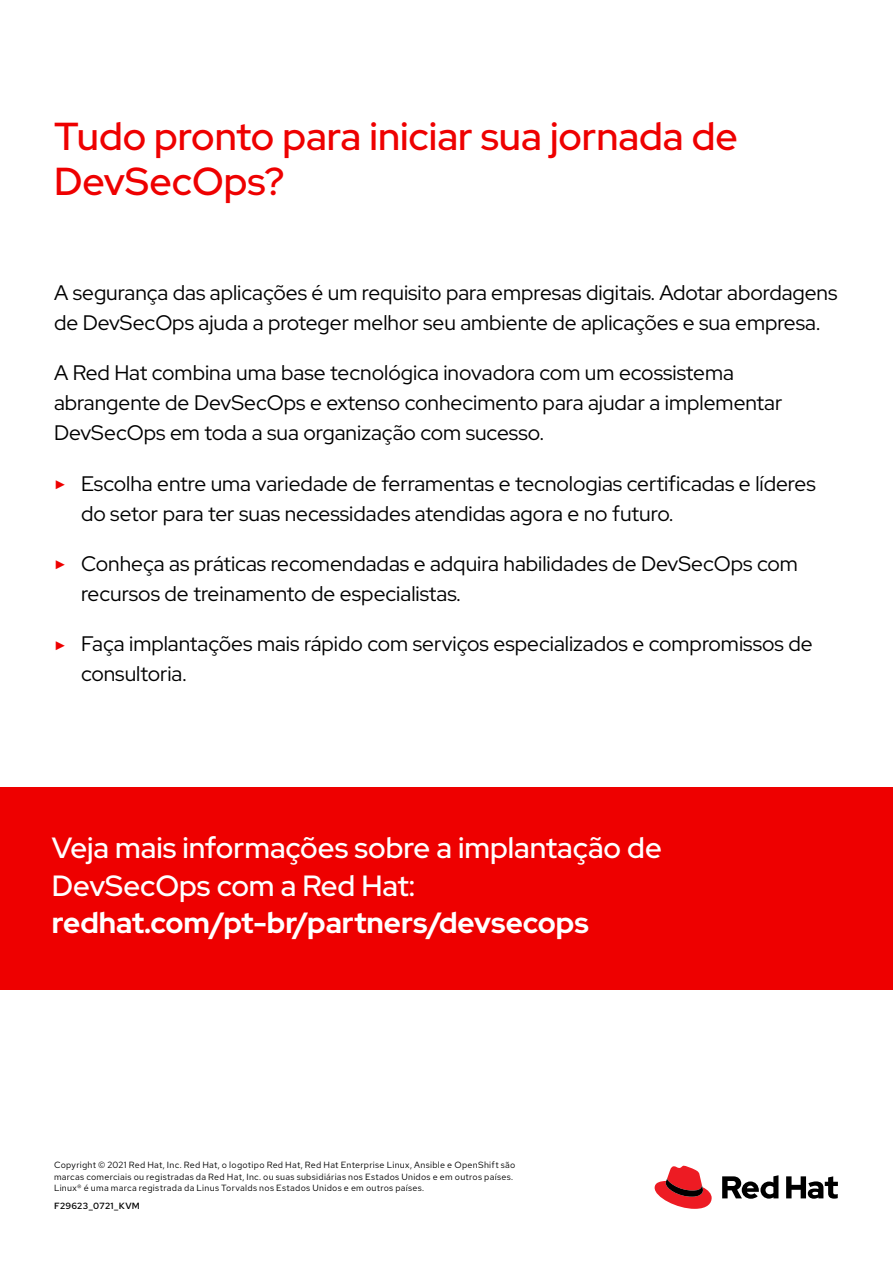
<style>
.page{position:relative;width:893px;height:1263px;background:#fff}
.page>*{position:absolute;margin:0;border:0;box-sizing:border-box;transform-origin:0 0}
.t1{font:500 39px/45px "Red Hat Display";color:#e00}
.t2{font:500 29.25px/37.5px "Red Hat Display";color:#fff}
.t3{font:700 29.25px "Red Hat Display";color:#fff}
.t4{font:21px/30px "Red Hat Display";color:#000}
.t5{font:9px/11.2px "Red Hat Text";letter-spacing:.03em;color:#000}
.t6{font:500 9px "Red Hat Text";letter-spacing:.035em;color:#000}
.s1{font-family:"Arial";font-size:12.6px;color:#e00}
</style>
<div class="page">
<svg style="left:655px;top:1166px;width:57px;height:43px"></svg>
<svg style="left:722px;top:1175px;width:116px;height:24px"></svg>
<div style="left:0;top:787px;width:893px;height:203px;background:#e00"></div>
<h1 class="t1" style="left:54px;top:113px;width:685px">Tudo pronto para iniciar sua jornada de<br>DevSecOps?</h1>
<p class="t4" style="left:54px;top:277px;width:785px">A segurança das aplicações é um requisito para empresas digitais. Adotar abordagens de DevSecOps ajuda a proteger melhor seu ambiente de aplicações e sua empresa.</p>
<p class="t4" style="left:54px;top:358px;width:730px">A Red Hat combina uma base tecnológica inovadora com um ecossistema abrangente de DevSecOps e extenso conhecimento para ajudar a implementar<br>DevSecOps em toda a sua organização com sucesso.</p>
<p class="t4" style="left:81px;top:468px;width:736px;text-indent:-27px"><span class="s1">►</span> Escolha entre uma variedade de ferramentas e tecnologias certificadas e líderes do setor para ter suas necessidades atendidas agora e no futuro.</p>
<p class="t4" style="left:81px;top:548px;width:718px;text-indent:-27px"><span class="s1">►</span> Conheça as práticas recomendadas e adquira habilidades de DevSecOps com recursos de treinamento de especialistas.</p>
<p class="t4" style="left:81px;top:628px;width:733px;text-indent:-27px"><span class="s1">►</span> Faça implantações mais rápido com serviços especializados e compromissos de consultoria.</p>
<h2 class="t2" style="left:52px;top:829px;width:611px">Veja mais informações sobre a implantação de<br>DevSecOps com a Red Hat:</h2>
<h2 class="t3" style="left:52px;top:904px;width:538px">redhat.com/pt-br/partners/devsecops</h2>
<p class="t5" style="left:54px;top:1159px;width:463px">Copyright © 2021 Red Hat, Inc. Red Hat, o logotipo Red Hat, Red Hat Enterprise Linux, Ansible e OpenShift são marcas comerciais ou registradas da Red Hat, Inc. ou suas subsidiárias nos Estados Unidos e em outros países.<br>Linux® é uma marca registrada da Linus Torvalds nos Estados Unidos e em outros países.</p>
<p class="t6" style="left:54px;top:1200px;width:87px">F29623_0721_KVM</p>
</div>
